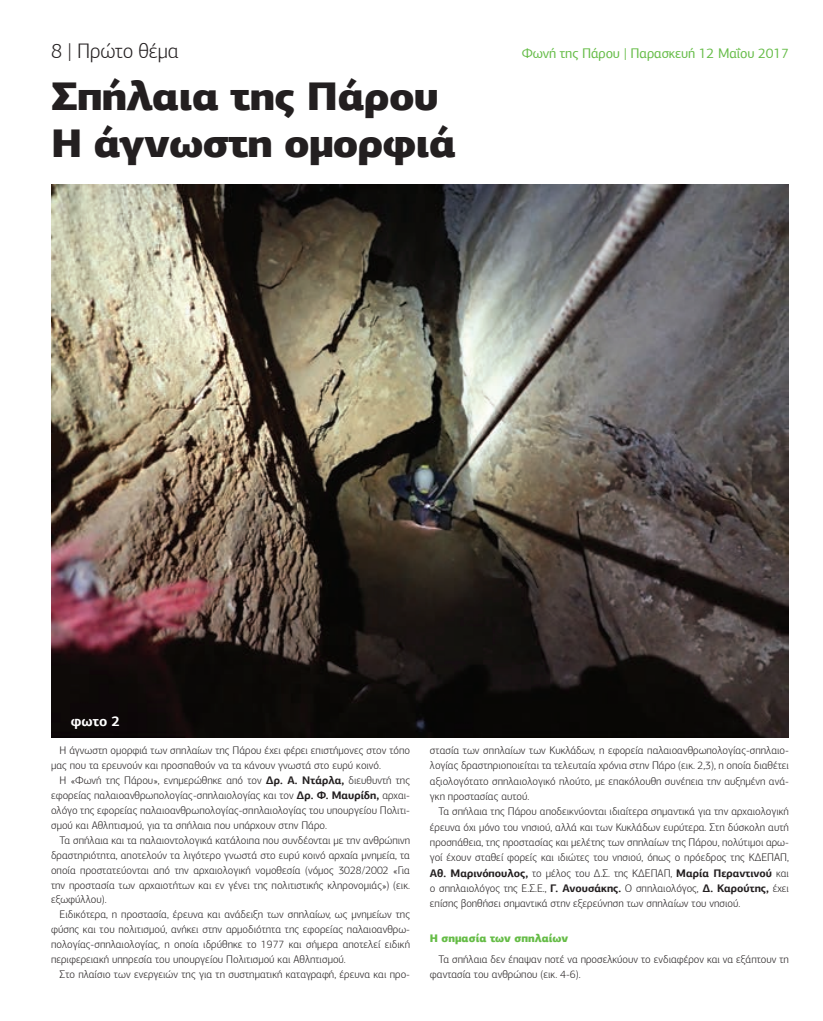
<style>
.page{position:relative;width:823px;height:1021px;background:#fff}
.page>*{position:absolute;margin:0;border:0;box-sizing:border-box;transform-origin:0 0}
.t1{font:900 40px/46.2px "PF Agora Sans Pro";letter-spacing:-.02em;color:#231f20;scale:1.04 1}
.t2{font:300 21px "PF Agora Sans Pro";letter-spacing:-.01em;color:#231f20}
.t3{font:700 14.3px "PF Agora Sans Pro";color:#fff}
.t4{font:14px "PF Agora Sans Pro";letter-spacing:-.01em;color:#65bc47}
.t5{font:300 11px/14.9px "PF Agora Sans Pro";color:#231f20;text-align:justify}
.t6{font:900 11px "PF Agora Sans Pro";color:#65bc46}
.s1{font-weight:700}
</style>
<div class="page">
<img style="left:51px;top:184px;width:737px;height:553px">
<h2 class="t2" style="left:51px;top:39px;width:129px">8 | Πρώτο θέμα</h2>
<p class="t4" style="left:521px;top:45px;width:268px">Φωνή της Πάρου | Παρασκευή 12 Μαΐου 2017</p>
<h1 class="t1" style="left:51px;top:73px;width:391px">Σπήλαια της Πάρου<br>Η άγνωστη ομορφιά</h1>
<h3 class="t3" style="left:71px;top:711px;width:51px">φωτο 2</h3>
<p class="t5" style="left:51px;top:743px;width:360px;text-indent:9px">Η άγνωστη ομορφιά των σπηλαίων της Πάρου έχει φέρει επιστήμονες στον τόπο μας που τα ερευνούν και προσπαθούν να τα κάνουν γνωστά στο ευρύ κοινό.</p>
<p class="t5" style="left:51px;top:773px;width:360px;text-indent:9px">Η «Φωνή της Πάρου», ενημερώθηκε από τον <span class="s1">Δρ. Α. Ντάρλα,</span> διευθυντή της εφορείας παλαιοανθρωπολογίας-σπηλαιολογίας και τον <span class="s1">Δρ. Φ. Μαυρίδη,</span> αρχαι&shy;ολόγο της εφορείας παλαιοανθρωπολογίας-σπηλαιολογίας του υπουργείου Πολιτι&shy;σμού και Αθλητισμού, για τα σπήλαια που υπάρχουν στην Πάρο.</p>
<p class="t5" style="left:51px;top:832px;width:360px;text-indent:9px">Τα σπήλαια και τα παλαιοντολογικά κατάλοιπα που συνδέονται με την ανθρώπινη δραστηριότητα, αποτελούν τα λιγότερο γνωστά στο ευρύ κοινό αρχαία μνημεία, τα οποία προστατεύονται από την αρχαιολογική νομοθεσία (νόμος 3028/2002 «Για την προστασία των αρχαιοτήτων και εν γένει της πολιτιστικής κληρονομιάς») (εικ. εξωφύλλου).</p>
<p class="t5" style="left:51px;top:907px;width:360px;text-indent:9px">Ειδικότερα, η προστασία, έρευνα και ανάδειξη των σπηλαίων, ως μνημείων της φύσης και του πολιτισμού, ανήκει στην αρμοδιότητα της εφορείας παλαιοανθρω&shy;πολογίας-σπηλαιολογίας, η οποία ιδρύθηκε το 1977 και σήμερα αποτελεί ειδική περιφερειακή υπηρεσία του υπουργείου Πολιτισμού και Αθλητισμού.</p>
<p class="t5" style="left:60px;top:967px;width:352px">Στο πλαίσιο των ενεργειών της για τη συστηματική καταγραφή, έρευνα και προ-</p>
<p class="t5" style="left:429px;top:742px;width:360px;line-height:15.3px">στασία των σπηλαίων των Κυκλάδων, η εφορεία παλαιοανθρωπολογίας-σπηλαιο&shy;λογίας δραστηριοποιείται τα τελευταία χρόνια στην Πάρο (εικ. 2,3), η οποία διαθέτει αξιολογότατο σπηλαιολογικό πλούτο, με επακόλουθη συνέπεια την αυξημένη ανά&shy;γκη προστασίας αυτού.</p>
<p class="t5" style="left:429px;top:804px;width:360px;line-height:15.3px;text-indent:9px">Τα σπήλαια της Πάρου αποδεικνύονται ιδιαίτερα σημαντικά για την αρχαιολογική έρευνα όχι μόνο του νησιού, αλλά και των Κυκλάδων ευρύτερα. Στη δύσκολη αυτή προσπάθεια, της προστασίας και μελέτης των σπηλαίων της Πάρου, πολύτιμοι αρω&shy;γοί έχουν σταθεί φορείς και ιδιώτες του νησιού, όπως ο πρόεδρος της ΚΔΕΠΑΠ, <span class="s1">Αθ. Μαρινόπουλος,</span> το μέλος του Δ.Σ. της ΚΔΕΠΑΠ, <span class="s1">Μαρία Περαντινού</span> και ο σπηλαιολόγος της Ε.Σ.Ε., <span class="s1">Γ. Ανουσάκης.</span> Ο σπηλαιολόγος, <span class="s1">Δ. Καρούτης,</span> έχει επίσης βοηθήσει σημαντικά στην εξερεύνηση των σπηλαίων του νησιού.</p>
<p class="t6" style="left:429px;top:931px;width:140px">Η σημασία των σπηλαίων</p>
<p class="t5" style="left:429px;top:951px;width:360px;line-height:15.3px;text-indent:9px">Τα σπήλαια δεν έπαψαν ποτέ να προσελκύουν το ενδιαφέρον και να εξάπτουν τη φαντασία του ανθρώπου (εικ. 4-6).</p>
</div>
